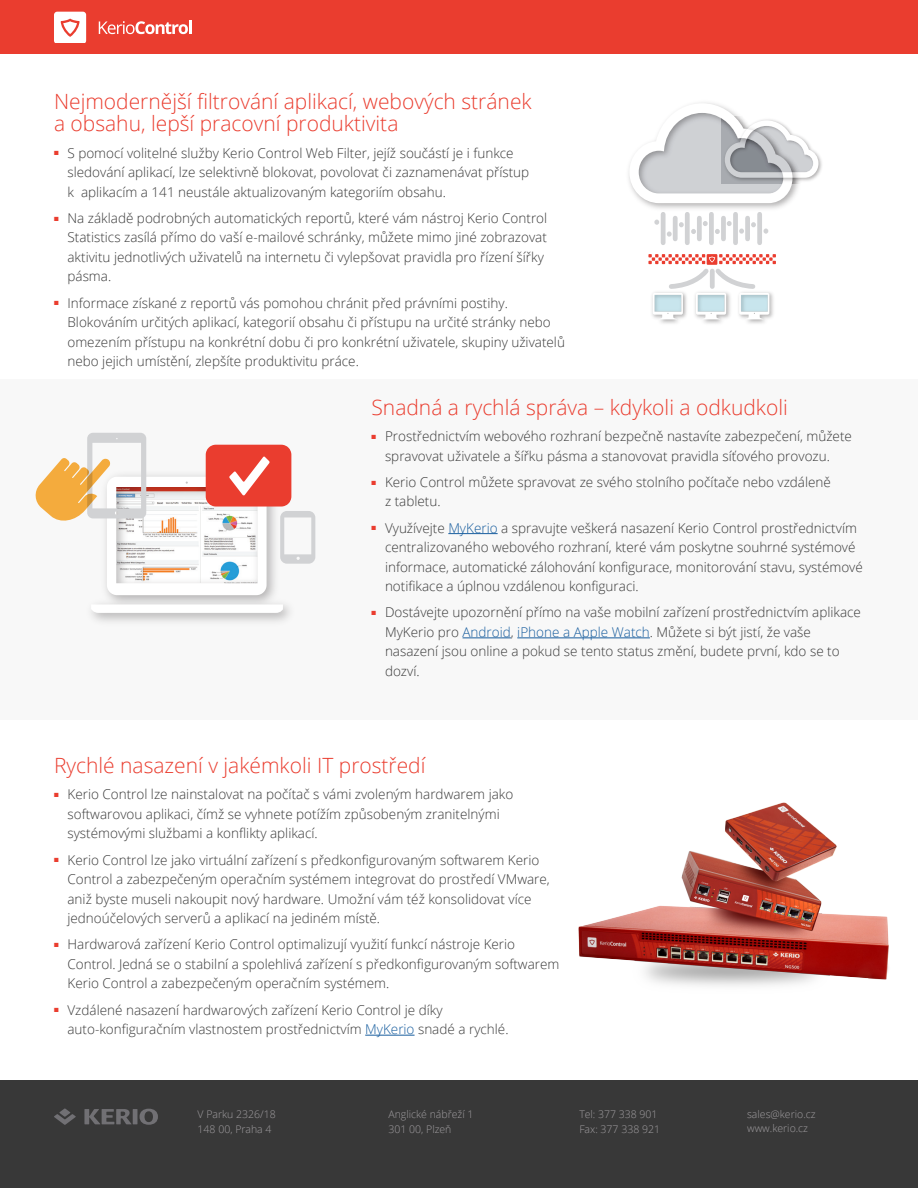
<style>
.page{position:relative;width:918px;height:1188px;background:#fff}
.page>*{position:absolute;margin:0;border:0;box-sizing:border-box;transform-origin:0 0}
.t1{font:300 21px/22.5px "Open Sans";color:#ea3d2f}
.t2{font:300 13.5px/19.5px "Open Sans";color:#383838}
.Caption_2{font:300 10.5px "Open Sans";color:#a19ea1}
.s1{color:#175d9e}
</style>
<div class="page">
<div style="left:0;top:0;width:918px;height:54px;background:#ea3d2f"></div>
<svg style="left:99px;top:21px;width:93px;height:13px"></svg>
<svg style="left:54px;top:12px;width:32px;height:30px"></svg>
<div style="left:0;top:379px;width:918px;height:340px;background:#f8f8f8"></div>
<hr style="left:365px;top:1035px;width:50px;height:1px;background:#175d9e">
<hr style="left:448px;top:533px;width:50px;height:1px;background:#175d9e">
<hr style="left:463px;top:638px;width:48px;height:1px;background:#175d9e">
<hr style="left:517px;top:638px;width:133px;height:1px;background:#175d9e">
<div style="left:0;top:1080px;width:918px;height:108px;background:#383838"></div>
<svg style="left:54px;top:1108px;width:22px;height:17px"></svg>
<svg style="left:84px;top:1109px;width:47px;height:15px"></svg>
<hr style="left:133px;top:1109px;width:4px;height:15px;background:#717074">
<svg style="left:140px;top:1109px;width:18px;height:16px"></svg>
<img style="left:628px;top:102px;width:159px;height:112px">
<img style="left:819px;top:156px;width:3px;height:18px">
<svg style="left:629px;top:103px;width:190px;height:100px"></svg>
<div style="left:661px;top:214px;width:5px;height:29px;background:#d1d2d4"></div>
<div style="left:673px;top:218px;width:5px;height:21px;background:#d1d2d4"></div>
<div style="left:685px;top:214px;width:5px;height:29px;background:#d1d2d4"></div>
<div style="left:697px;top:218px;width:5px;height:21px;background:#d1d2d4"></div>
<div style="left:709px;top:214px;width:5px;height:29px;background:#d1d2d4"></div>
<div style="left:721px;top:218px;width:5px;height:21px;background:#d1d2d4"></div>
<div style="left:733px;top:214px;width:5px;height:29px;background:#d1d2d4"></div>
<div style="left:745px;top:218px;width:5px;height:21px;background:#d1d2d4"></div>
<div style="left:757px;top:214px;width:5px;height:29px;background:#d1d2d4"></div>
<img style="left:747px;top:319px;width:19px;height:5px">
<img style="left:660px;top:319px;width:19px;height:5px">
<svg style="left:648px;top:254px;width:128px;height:65px"></svg>
<div style="left:710px;top:271px;width:5px;height:16px;background:#d1d2d4"></div>
<svg style="left:654px;top:220px;width:5px;height:5px"></svg>
<svg style="left:667px;top:231px;width:5px;height:6px"></svg>
<svg style="left:679px;top:222px;width:5px;height:5px"></svg>
<svg style="left:691px;top:229px;width:5px;height:5px"></svg>
<svg style="left:703px;top:221px;width:5px;height:5px"></svg>
<svg style="left:715px;top:229px;width:5px;height:5px"></svg>
<svg style="left:727px;top:221px;width:5px;height:5px"></svg>
<svg style="left:739px;top:229px;width:5px;height:5px"></svg>
<svg style="left:764px;top:229px;width:4px;height:5px"></svg>
<svg style="left:751px;top:222px;width:5px;height:5px"></svg>
<svg style="left:36px;top:433px;width:279px;height:180px"></svg>
<img style="left:578px;top:802px;width:311px;height:184px">
<h3 class="t1" style="left:54px;top:90px;width:479px">Nejmodernější filtrování aplikací, webových stránek a obsahu, lepší pracovní produktivita</h3>
<p class="t2" style="left:68px;top:143px;width:463px;text-indent:-14px"><sup>■</sup> S pomocí volitelné služby Kerio Control Web Filter, jejíž součástí je i funkce sledování aplikací, lze selektivně blokovat, povolovat či zaznamenávat přístup k aplikacím a 141 neustále aktualizovaným kategoriím obsahu.</p>
<p class="t2" style="left:68px;top:208px;width:481px;text-indent:-14px"><sup>■</sup> Na základě podrobných automatických reportů, které vám nástroj Kerio Control Statistics zasílá přímo do vaší e-mailové schránky, můžete mimo jiné zobrazovat aktivitu jednotlivých uživatelů na internetu či vylepšovat pravidla pro řízení šířky pásma.</p>
<p class="t2" style="left:68px;top:293px;width:499px;text-indent:-14px"><sup>■</sup> Informace získané z reportů vás pomohou chránit před právními postihy.<br>Blokováním určitých aplikací, kategorií obsahu či přístupu na určité stránky nebo omezením přístupu na konkrétní dobu či pro konkrétní uživatele, skupiny uživatelů nebo jejich umístění, zlepšíte produktivitu práce.</p>
<h3 class="t1" style="left:372px;top:395px;width:418px">Snadná a rychlá správa – kdykoli a odkudkoli</h3>
<p class="t2" style="left:385px;top:426px;width:468px;text-indent:-14px"><sup>■</sup> Prostřednictvím webového rozhraní bezpečně nastavíte zabezpečení, můžete spravovat uživatele a šířku pásma a stanovovat pravidla síťového provozu.</p>
<p class="t2" style="left:385px;top:472px;width:447px;text-indent:-14px"><sup>■</sup> Kerio Control můžete spravovat ze svého stolního počítače nebo vzdáleně z tabletu.</p>
<p class="t2" style="left:385px;top:518px;width:479px;text-indent:-14px"><sup>■</sup> Využívejte <span class="s1">MyKerio</span> a spravujte veškerá nasazení Kerio Control prostřednictvím centralizovaného webového rozhraní, které vám poskytne souhrné systémové informace, automatické zálohování konfigurace, monitorování stavu, systémové notifikace a úplnou vzdálenou konfiguraci.</p>
<p class="t2" style="left:385px;top:602px;width:478px;text-indent:-14px"><sup>■</sup> Dostávejte upozornění přímo na vaše mobilní zařízení prostřednictvím aplikace MyKerio pro <span class="s1">Android</span>, <span class="s1">iPhone a Apple Watch</span>. Můžete si být jistí, že vaše nasazení jsou online a pokud se tento status změní, budete první, kdo se to dozví.</p>
<h3 class="t1" style="left:54px;top:754px;width:373px">Rychlé nasazení v jakémkoli IT prostředí</h3>
<p class="t2" style="left:68px;top:784px;width:447px;text-indent:-14px"><sup>■</sup> Kerio Control lze nainstalovat na počítač s vámi zvoleným hardwarem jako softwarovou aplikaci, čímž se vyhnete potížím způsobeným zranitelnými systémovými službami a konflikty aplikací.</p>
<p class="t2" style="left:68px;top:850px;width:484px;text-indent:-14px"><sup>■</sup> Kerio Control lze jako virtuální zařízení s předkonfigurovaným softwarem Kerio Control a zabezpečeným operačním systémem integrovat do prostředí VMware, aniž byste museli nakoupit nový hardware. Umožní vám též konsolidovat více jednoúčelových serverů a aplikací na jediném místě.</p>
<p class="t2" style="left:68px;top:934px;width:493px;text-indent:-14px"><sup>■</sup> Hardwarová zařízení Kerio Control optimalizují využití funkcí nástroje Kerio<br>Control. Jedná se o stabilní a spolehlivá zařízení s předkonfigurovaným softwarem<br>Kerio Control a zabezpečeným operačním systémem.</p>
<p class="t2" style="left:68px;top:1000px;width:443px;text-indent:-14px"><sup>■</sup> Vzdálené nasazení hardwarových zařízení Kerio Control je díky auto-konfiguračním vlastnostem prostřednictvím <span class="s1">MyKerio</span> snadé a rychlé.</p>
<p class="Caption_2" style="left:198px;top:1107px;width:80px">V Parku 2326/18</p>
<p class="Caption_2" style="left:198px;top:1122px;width:75px">148 00, Praha 4</p>
<p class="Caption_2" style="left:388px;top:1107px;width:87px">Anglické nábřeží 1</p>
<p class="Caption_2" style="left:388px;top:1122px;width:65px">301 00, Plzeň</p>
<p class="Caption_2" style="left:579px;top:1107px;width:80px">Tel: 377 338 901</p>
<p class="Caption_2" style="left:579px;top:1122px;width:82px">Fax: 377 338 921</p>
<p class="Caption_2" style="left:747px;top:1107px;width:70px">sales@kerio.cz</p>
<p class="Caption_2" style="left:747px;top:1121px;width:63px">www.kerio.cz</p>
</div>
